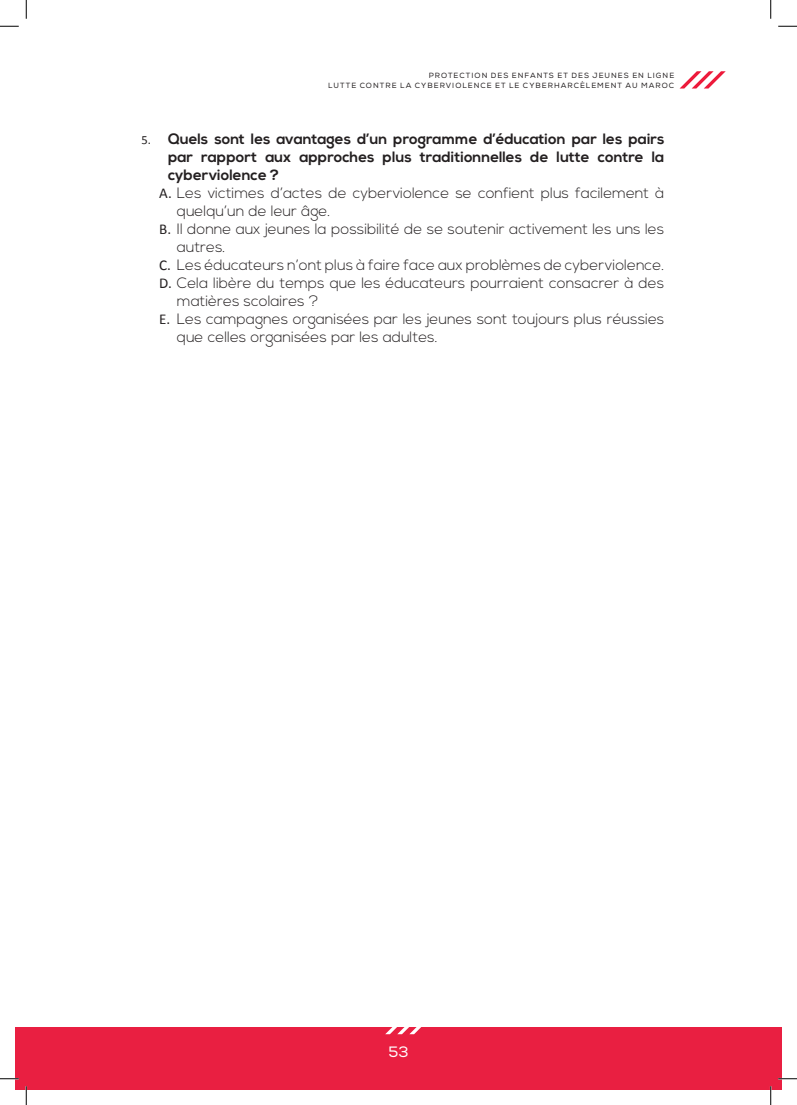
<style>
.page{position:relative;width:797px;height:1105px;background:#fff}
.page>*{position:absolute;margin:0;border:0;box-sizing:border-box;transform-origin:0 0}
.t1{font:300 15px "Nexa";color:#231f20}
.t2{font:700 15px "Nexa";color:#231f20}
.t3{font:15px "Nexa";color:#fff}
.t4{font:7.5px/10.6px "Nexa";letter-spacing:.135em;color:#231f20;text-align:right}
.s1{font-family:"Calibri";font-weight:400;font-size:12.5px}
.s2{font-family:"Calibri";font-weight:400}
</style>
<div class="page">
<svg style="left:679px;top:71px;width:46px;height:18px"></svg>
<div style="left:16px;top:1027px;width:765px;height:62px;background:#e91f41"></div>
<svg style="left:385px;top:1027px;width:36px;height:7px"></svg>
<svg style="left:0;top:25px;width:19px;height:2px"></svg>
<svg style="left:778px;top:25px;width:19px;height:2px"></svg>
<svg style="left:0;top:1078px;width:19px;height:1px"></svg>
<svg style="left:778px;top:1078px;width:19px;height:1px"></svg>
<svg style="left:25px;top:0;width:2px;height:19px"></svg>
<svg style="left:25px;top:1086px;width:2px;height:19px"></svg>
<svg style="left:770px;top:0;width:1px;height:19px"></svg>
<svg style="left:770px;top:1086px;width:1px;height:19px"></svg>
<p class="t4" style="left:328px;top:70px;width:347px">PROTECTION DES ENFANTS ET DES JEUNES EN LIGNE<br>LUTTE CONTRE LA CYBERVIOLENCE ET LE CYBERHARCÈLEMENT AU MAROC</p>
<p class="t2" style="left:141px;top:130px;width:524px"><span class="s1">5.</span> Quels sont les avantages d’un programme d’éducation par les pairs</p>
<p class="t2" style="left:168px;top:148px;width:498px">par rapport aux approches plus traditionnelles de lutte contre la</p>
<p class="t2" style="left:168px;top:166px;width:113px">cyberviolence ?</p>
<p class="t1" style="left:159px;top:184px;width:506px"><span class="s2">A.</span> Les victimes d’actes de cyberviolence se confient plus facilement à</p>
<p class="t1" style="left:177px;top:202px;width:155px">quelqu’un de leur âge.</p>
<p class="t1" style="left:159px;top:220px;width:506px"><span class="s2">B.</span> Il donne aux jeunes la possibilité de se soutenir activement les uns les</p>
<p class="t1" style="left:177px;top:238px;width:50px">autres.</p>
<p class="t1" style="left:159px;top:256px;width:506px"><span class="s2">C.</span> Les éducateurs n’ont plus à faire face aux problèmes de cyberviolence.</p>
<p class="t1" style="left:159px;top:274px;width:506px"><span class="s2">D.</span> Cela libère du temps que les éducateurs pourraient consacrer à des</p>
<p class="t1" style="left:177px;top:292px;width:143px">matières scolaires ?</p>
<p class="t1" style="left:159px;top:310px;width:506px"><span class="s2">E.</span> Les campagnes organisées par les jeunes sont toujours plus réussies</p>
<p class="t1" style="left:177px;top:328px;width:262px">que celles organisées par les adultes.</p>
<p class="t3" style="left:388px;top:1043px;width:21px">53</p>
</div>
